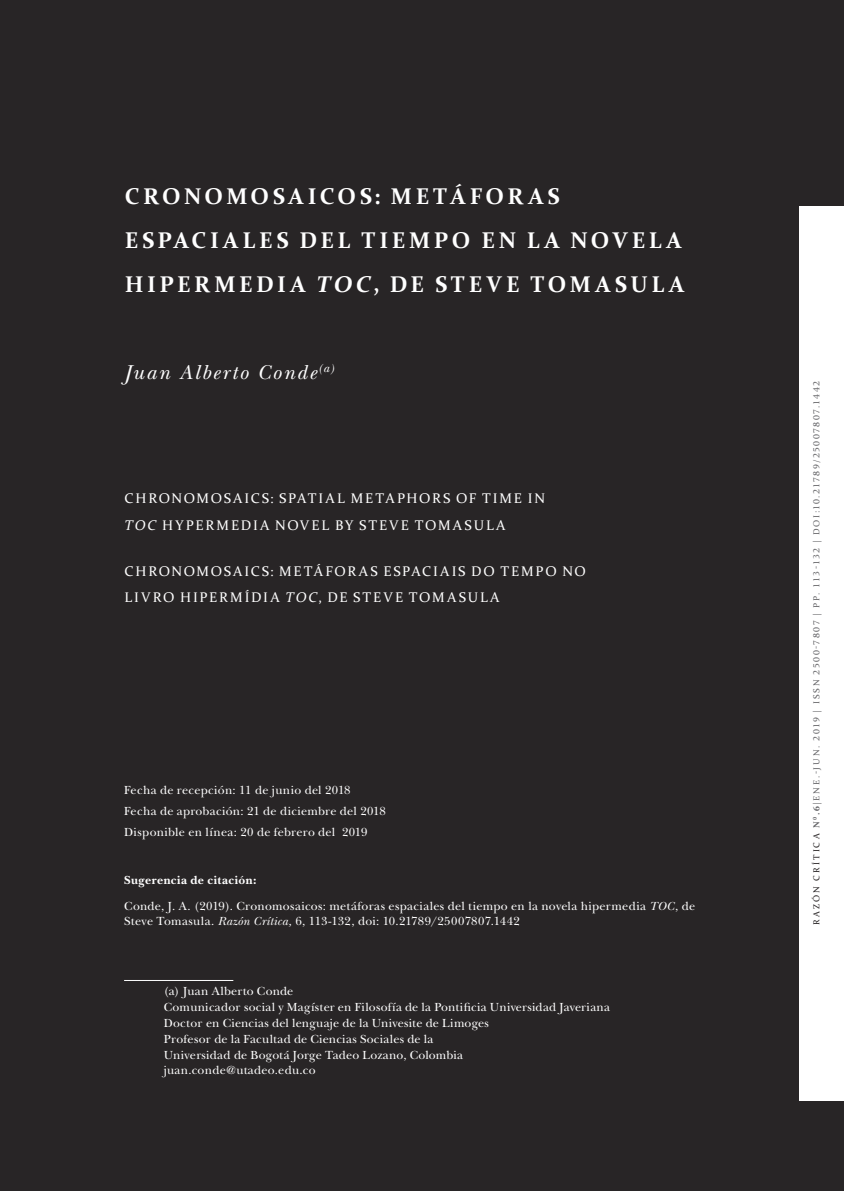
<style>
.page{position:relative;width:844px;height:1191px;background:#fff}
.page>*{position:absolute;margin:0;border:0;box-sizing:border-box;transform-origin:0 0}
.ARTICULO-titulo0{font:700 22.75px/43.8px "Constantia";letter-spacing:.155em;color:#fff}
.ARTICULO-autor{font:italic 21px "New Baskerville Std";letter-spacing:.09em;color:#fff}
.ARTICULO-traduccion{font:14px/26.2px "Constantia";letter-spacing:.13em;color:#fff}
.ARTICULO-nota_al_pie{font:12.25px "New Baskerville Std";letter-spacing:.015em;color:#fff}
.ARTICULO-segurencia{font:12.25px/15.8px "New Baskerville Std";letter-spacing:.015em;color:#fff}
.ARTICULO-fechas{font:12.25px "New Baskerville Std";letter-spacing:.015em;color:#fff}
.ARTICULO-sugerencia{font:700 12.25px "New Baskerville Std";letter-spacing:.04em;color:#fff}
.t1{font:8.75px "Constantia";letter-spacing:.19em;color:#636366}
.s1{font-style:italic}
.s2{color:#231f20}
.s3{font-weight:700}
</style>
<div class="page">
<div style="left:0;top:0;width:843px;height:1191px;background:#282526"></div>
<div style="left:799px;top:206px;width:44px;height:894px;background:#fff"></div>
<hr style="left:124px;top:980px;width:109px;height:1px;background:#fff">
<p class="ARTICULO-titulo0" style="left:125px;top:174px;width:561px">CRONOMOSAICOS: METÁFORAS<br>ESPACIALES DEL TIEMPO EN LA NOVELA<br>HIPERMEDIA <span class="s1">TOC</span>, DE STEVE TOMASULA</p>
<p class="ARTICULO-autor" style="left:124px;top:360px;width:211px">Juan Alberto Conde<sup>(a)</sup></p>
<p class="ARTICULO-traduccion" style="left:124px;top:485px;width:422px">CHRONOMOSAICS: SPATIAL METAPHORS OF TIME IN<br><span class="s1">TOC</span> HYPERMEDIA NOVEL BY STEVE TOMASULA</p>
<p class="ARTICULO-traduccion" style="left:124px;top:557px;width:462px">CHRONOMOSAICS: METÁFORAS ESPACIAIS DO TEMPO NO<br>LIVRO HIPERMÍDIA <span class="s1">TOC</span>, DE STEVE TOMASULA</p>
<p class="ARTICULO-fechas" style="left:124px;top:783px;width:228px">Fecha de recepción: 11 de junio del 2018</p>
<p class="ARTICULO-fechas" style="left:124px;top:803px;width:263px">Fecha de aprobación: 21 de diciembre del 2018</p>
<p class="ARTICULO-fechas" style="left:124px;top:824px;width:245px">Disponible en línea: 20 de febrero del 2019</p>
<p class="ARTICULO-sugerencia" style="left:124px;top:873px;width:134px">Sugerencia de citación:</p>
<p class="ARTICULO-segurencia" style="left:124px;top:898px;width:572px">Conde, J. A. (2019). Cronomosaicos: metáforas espaciales del tiempo en la novela hipermedia <span class="s1">TOC</span>, de<br>Steve Tomasula. <span class="s1">Razón Crítica,</span> 6, 113-132, doi: 10.21789/25007807.1442</p>
<p class="ARTICULO-nota_al_pie" style="left:164px;top:984px;width:131px">(a) Juan Alberto Conde</p>
<p class="ARTICULO-nota_al_pie" style="left:164px;top:1000px;width:447px">Comunicador social y Magíster en Filosofía de la Pontificia Universidad Javeriana</p>
<p class="ARTICULO-nota_al_pie" style="left:164px;top:1016px;width:326px">Doctor en Ciencias del lenguaje de la Univesite de Limoges</p>
<p class="ARTICULO-nota_al_pie" style="left:164px;top:1031px;width:271px">Profesor de la Facultad de Ciencias Sociales de la</p>
<p class="ARTICULO-nota_al_pie" style="left:164px;top:1047px;width:301px">Universidad de Bogotá Jorge Tadeo Lozano, Colombia</p>
<p class="ARTICULO-nota_al_pie" style="left:164px;top:1063px;width:153px">juan.conde@utadeo.edu.co</p>
<p class="t1" style="left:810px;top:925px;width:545px;rotate:-90deg"><span class="s2">RAZÓN CRÍTICA</span> <span class="s3">N⁰.6</span>|ENE.-JUN. 2019 | ISSN 2500-7807 | PP. 113-132 | DOI:10.21789/25007807.1442</p>
</div>
